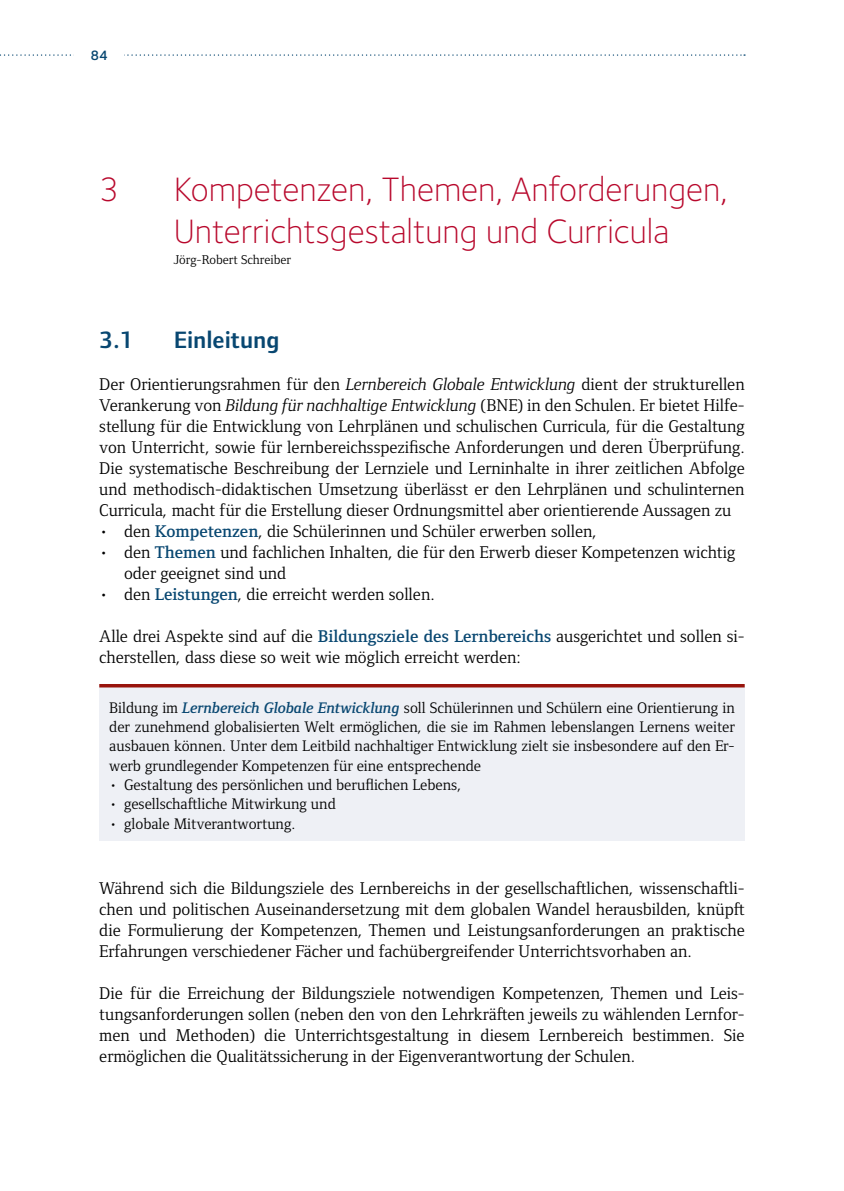
<style>
.page{position:relative;width:844px;height:1191px;background:#fff}
.page>*{position:absolute;margin:0;border:0;box-sizing:border-box;transform-origin:0 0}
._01_1_1{font:300 35px/42px "Foundry Sterling";color:#b8082c}
._02_1_2{font:600 24.5px "Foundry Form Sans";color:#084771}
._10_0_Flie_text{font:17.5px/21px "Foundry Form Serif";color:#000;text-align:justify}
._10_1_Flie_text_Abstand_nach{font:17.5px/21px "Foundry Form Serif";color:#000;text-align:justify}
._21_0_BOX_Flie_text{font:15.75px/19.2px "Foundry Form Serif";color:#000;text-align:justify}
.t1{font:600 14px "Foundry Sterling";color:#084771}
._01_2_Zeile_nach_1___Autor{font:13.12px "Foundry Form Serif";color:#000}
.s1{font-style:italic}
.s2{font-weight:600;color:#084771}
.s3{font-weight:600;font-style:italic;color:#084771}
</style>
<div class="page">
<svg style="left:0;top:54px;width:744px;height:2px"></svg>
<div style="left:74px;top:44px;width:50px;height:19px;background:#fff"></div>
<div style="left:99px;top:685px;width:645px;height:156px;background:#eef0f5"></div>
<hr style="left:99px;top:684px;width:645px;height:3px;background:#98140c">
<p class="t1" style="left:90px;top:47px;width:19px">84</p>
<h2 class="_01_1_1" style="left:99px;top:168px;width:22px">3</h2>
<h2 class="_01_1_1" style="left:174px;top:168px;width:555px">Kompetenzen, Themen, Anforderungen,<br>Unterrichtsgestaltung und Curricula</h2>
<p class="_01_2_Zeile_nach_1___Autor" style="left:174px;top:252px;width:119px">Jörg-Robert Schreiber</p>
<h2 class="_02_1_2" style="left:99px;top:325px;width:36px">3.1</h2>
<h2 class="_02_1_2" style="left:174px;top:325px;width:107px">Einleitung</h2>
<p class="_10_0_Flie_text" style="left:99px;top:373px;width:646px">Der Orientierungsrahmen für den <span class="s1">Lernbereich Globale Entwicklung</span> dient der strukturellen Verankerung von <span class="s1">Bildung für nachhaltige Entwicklung</span> (BNE) in den Schulen. Er bietet Hilfe&shy;stellung für die Entwicklung von Lehrplänen und schulischen Curricula, für die Gestaltung von Unterricht, sowie für lernbereichsspezifische Anforderungen und deren Überprüfung.<br>Die systematische Beschreibung der Lernziele und Lerninhalte in ihrer zeitlichen Abfolge und methodisch-didaktischen Umsetzung überlässt er den Lehrplänen und schulinternen Curricula, macht für die Erstellung dieser Ordnungsmittel aber orientierende Aussagen zu</p>
<p class="_10_0_Flie_text" style="left:99px;top:520px;width:499px">• den <span class="s2">Kompetenzen</span>, die Schülerinnen und Schüler erwerben sollen,</p>
<p class="_10_0_Flie_text" style="left:124px;top:541px;width:612px;text-indent:-25px">• den <span class="s2">Themen</span> und fachlichen Inhalten, die für den Erwerb dieser Kompetenzen wichtig oder geeignet sind und</p>
<p class="_10_0_Flie_text" style="left:99px;top:583px;width:337px">• den <span class="s2">Leistungen</span>, die erreicht werden sollen.</p>
<p class="_10_1_Flie_text_Abstand_nach" style="left:99px;top:625px;width:646px">Alle drei Aspekte sind auf die <span class="s2">Bildungsziele des Lernbereichs</span> ausgerichtet und sollen si&shy;cherstellen, dass diese so weit wie möglich erreicht werden:</p>
<p class="_21_0_BOX_Flie_text" style="left:109px;top:698px;width:627px">Bildung im <span class="s3">Lernbereich Globale Entwicklung</span> soll Schülerinnen und Schülern eine Orientierung in der zunehmend globalisierten Welt ermöglichen, die sie im Rahmen lebenslangen Lernens weiter ausbauen können. Unter dem Leitbild nachhaltiger Entwicklung zielt sie insbesondere auf den Er&shy;werb grundlegender Kompetenzen für eine entsprechende</p>
<p class="_21_0_BOX_Flie_text" style="left:109px;top:775px;width:353px">• Gestaltung des persönlichen und beruflichen Lebens,</p>
<p class="_21_0_BOX_Flie_text" style="left:109px;top:794px;width:228px">• gesellschaftliche Mitwirkung und</p>
<p class="_21_0_BOX_Flie_text" style="left:109px;top:813px;width:188px">• globale Mitverantwortung.</p>
<p class="_10_1_Flie_text_Abstand_nach" style="left:99px;top:877px;width:646px">Während sich die Bildungsziele des Lernbereichs in der gesellschaftlichen, wissenschaftli&shy;chen und politischen Auseinandersetzung mit dem globalen Wandel herausbilden, knüpft die Formulierung der Kompetenzen, Themen und Leistungsanforderungen an praktische Erfahrungen verschiedener Fächer und fachübergreifender Unterrichtsvorhaben an.</p>
<p class="_10_1_Flie_text_Abstand_nach" style="left:99px;top:982px;width:646px">Die für die Erreichung der Bildungsziele notwendigen Kompetenzen, Themen und Leis&shy;tungsanforderungen sollen (neben den von den Lehrkräften jeweils zu wählenden Lernfor&shy;men und Methoden) die Unterrichtsgestaltung in diesem Lernbereich bestimmen. Sie ermöglichen die Qualitätssicherung in der Eigenverantwortung der Schulen.</p>
</div>
